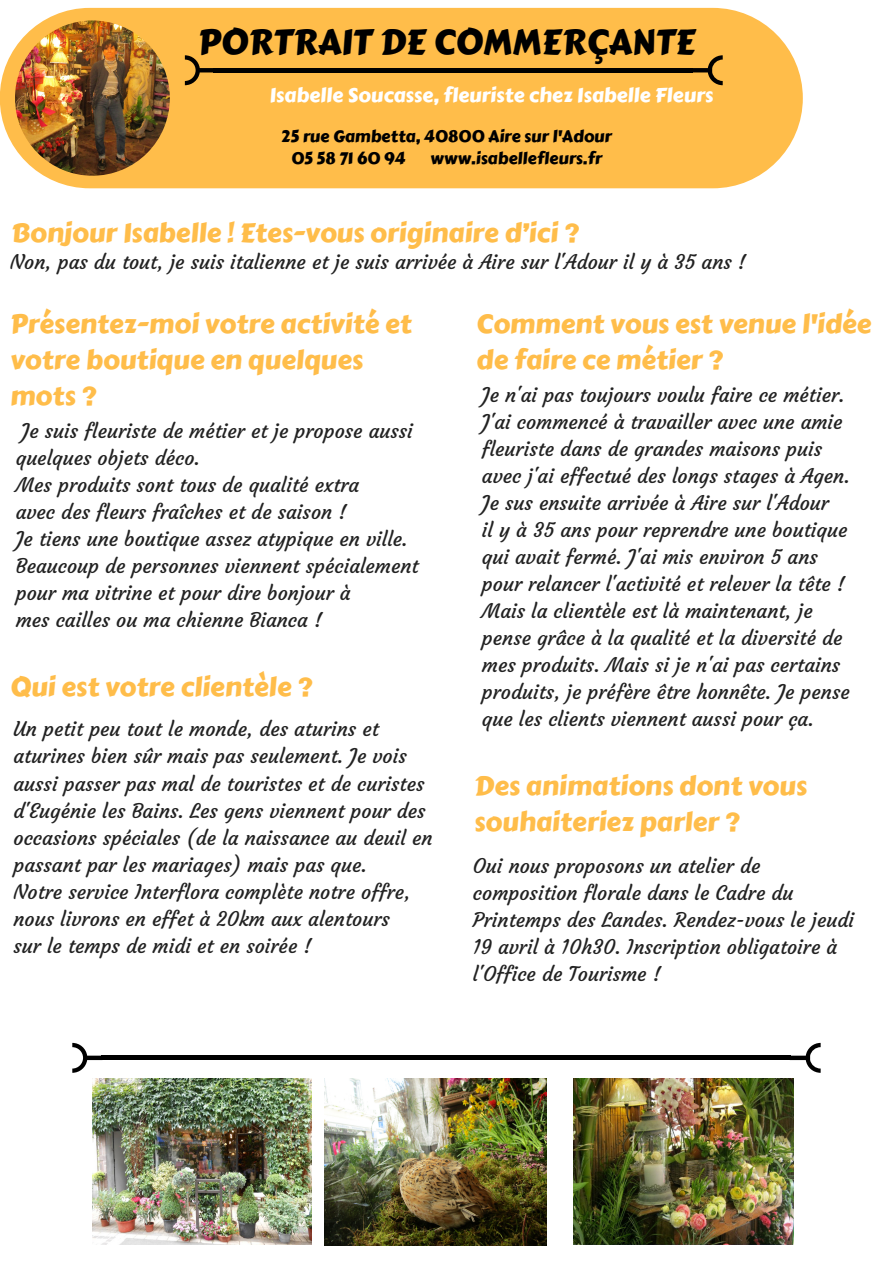
<style>
.page{position:relative;width:893px;height:1263px;background:#fff}
.page>*{position:absolute;margin:0;border:0;box-sizing:border-box;transform-origin:0 0}
.t1{font:34.8px "Carter One";color:#000}
.t2{font:26.55px/36px "Carter One";color:#ffbd4a}
.t3{font:19.8px/27px "Courgette";color:#222}
.t4{font:19.8px "Carter One";color:#fff}
.t5{font:16.5px "Carter One";color:#000}
</style>
<div class="page">
<div style="left:0;top:8px;width:803px;height:180px;background:#ffbd4a;border-radius:90px"></div>
<img style="left:15px;top:20px;width:155px;height:156px">
<hr style="left:214px;top:68px;width:479px;height:4px;background:#000">
<svg style="left:692px;top:55px;width:31px;height:30px"></svg>
<svg style="left:185px;top:55px;width:30px;height:30px"></svg>
<hr style="left:101px;top:1056px;width:690px;height:4px;background:#000">
<svg style="left:790px;top:1043px;width:31px;height:30px"></svg>
<svg style="left:72px;top:1043px;width:30px;height:30px"></svg>
<img style="left:324px;top:1079px;width:222px;height:166px">
<img style="left:573px;top:1079px;width:221px;height:165px">
<img style="left:92px;top:1079px;width:220px;height:165px">
<h1 class="t1" style="left:198px;top:16px;width:499px">PORTRAIT DE COMMERÇANTE</h1>
<p class="t4" style="left:270px;top:81px;width:445px">Isabelle Soucasse, fleuriste chez Isabelle Fleurs</p>
<p class="t5" style="left:281px;top:124px;width:332px">25 rue Gambetta, 40800 Aire sur l'Adour</p>
<p class="t5" style="left:291px;top:146px;width:116px">05 58 71 60 94</p>
<p class="t5" style="left:430px;top:146px;width:173px">www.isabellefleurs.fr</p>
<h2 class="t2" style="left:11px;top:215px;width:569px">Bonjour Isabelle ! Etes-vous originaire d’ici ?</h2>
<p class="t3" style="left:10px;top:249px;width:738px">Non, pas du tout, je suis italienne et je suis arrivée à Aire sur l'Adour il y à 35 ans !</p>
<h2 class="t2" style="left:10px;top:306px;width:403px">Présentez-moi votre activité et votre boutique en quelques mots ?</h2>
<h2 class="t2" style="left:476px;top:306px;width:397px">Comment vous est venue l'idée de faire ce métier ?</h2>
<p class="t3" style="left:482px;top:382px;width:369px">Je n'ai pas toujours voulu faire ce métier.<br>J'ai commencé à travailler avec une amie fleuriste dans de grandes maisons puis avec j'ai effectué des longs stages à Agen.<br>Je sus ensuite arrivée à Aire sur l'Adour<br>il y à 35 ans pour reprendre une boutique qui avait fermé. J'ai mis environ 5 ans pour relancer l'activité et relever la tête !<br>Mais la clientèle est là maintenant, je pense grâce à la qualité et la diversité de mes produits. Mais si je n'ai pas certains produits, je préfère être honnête. Je pense que les clients viennent aussi pour ça.</p>
<p class="t3" style="left:16px;top:418px;width:404px">Je suis fleuriste de métier et je propose aussi quelques objets déco.<br>Mes produits sont tous de qualité extra<br>avec des fleurs fraîches et de saison !<br>Je tiens une boutique assez atypique en ville.<br>Beaucoup de personnes viennent spécialement pour ma vitrine et pour dire bonjour à<br>mes cailles ou ma chienne Bianca !</p>
<h2 class="t2" style="left:10px;top:669px;width:304px">Qui est votre clientèle ?</h2>
<p class="t3" style="left:14px;top:716px;width:420px">Un petit peu tout le monde, des aturins et aturines bien sûr mais pas seulement. Je vois aussi passer pas mal de touristes et de curistes d'Eugénie les Bains. Les gens viennent pour des occasions spéciales (de la naissance au deuil en passant par les mariages) mais pas que.<br>Notre service Interflora complète notre offre, nous livrons en effet à 20km aux alentours<br>sur le temps de midi et en soirée !</p>
<h2 class="t2" style="left:474px;top:768px;width:334px">Des animations dont vous souhaiteriez parler ?</h2>
<p class="t3" style="left:473px;top:852px;width:383px">Oui nous proposons un atelier de composition florale dans le Cadre du Printemps des Landes. Rendez-vous le jeudi 19 avril à 10h30. Inscription obligatoire à l'Office de Tourisme !</p>
</div>
